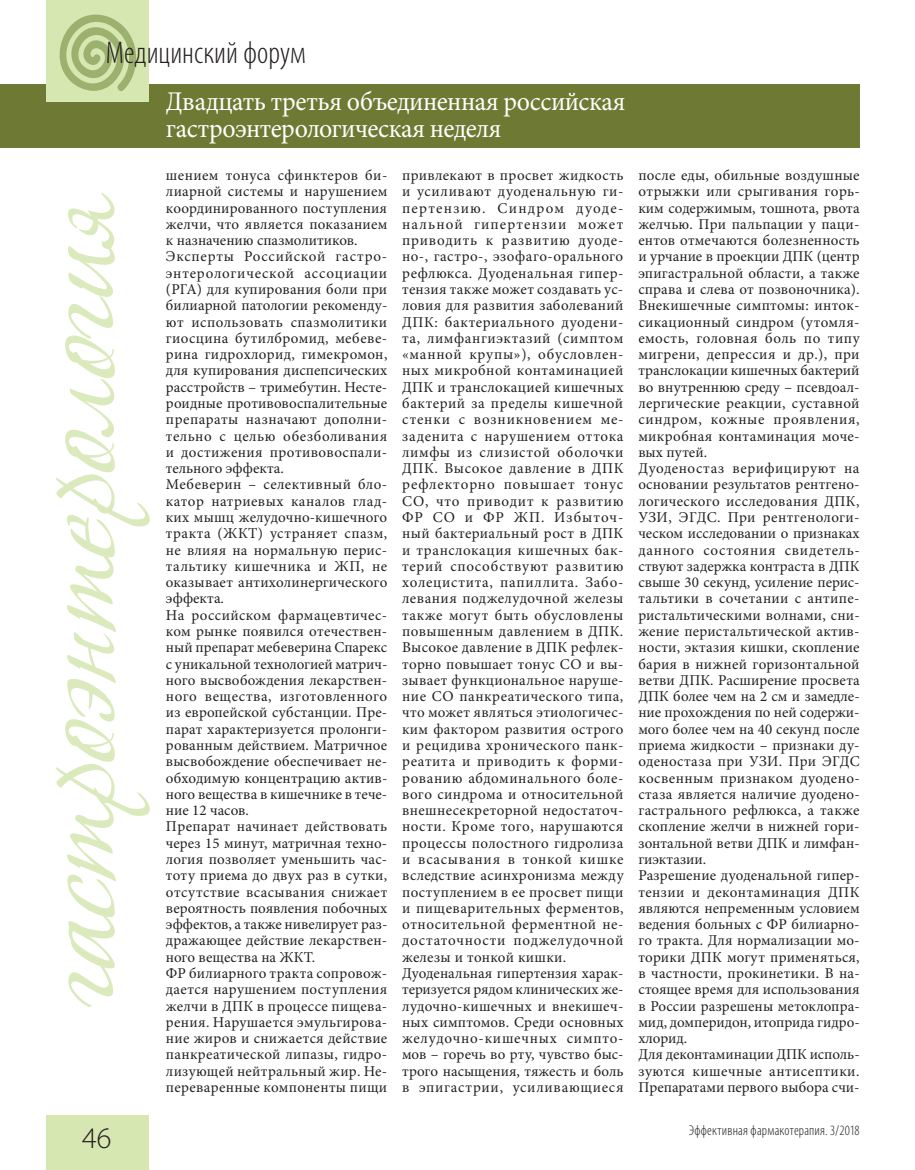
<style>
.page{position:relative;width:915px;height:1170px;background:#fff}
.page>*{position:absolute;margin:0;border:0;box-sizing:border-box;transform-origin:0 0}
.t1{font:300 condensed 31.5px "Myriad Pro";color:#231f20}
.t2{font:300 30px "Myriad Pro";color:#231f20}
.t3{font:27px/27px "Minion Pro";letter-spacing:-.02em;color:#fff;scale:.96 1}
.t4{font:15px/16.2px "Minion Pro";letter-spacing:.02em;color:#231f20}
.t5{font:300 condensed 14.25px "Myriad Pro";letter-spacing:.015em;color:#231f20}
</style>
<div class="page">
<div style="left:47px;top:1114px;width:102px;height:55px;background:#d7e7b1"></div>
<svg style="left:56px;top:193px;width:94px;height:814px"></svg>
<div style="left:0;top:84px;width:859px;height:63px;background:#6e7a33"></div>
<div style="left:47px;top:0;width:102px;height:102px;background:#d7e7b1"></div>
<svg style="left:59px;top:15px;width:78px;height:76px"></svg>
<h1 class="t1" style="left:106px;top:34px;width:201px">Медицинский форум</h1>
<h3 class="t3" style="left:166px;top:88px;width:480px">Двадцать третья объединенная российская гастроэнтерологическая неделя</h3>
<h2 class="t2" style="left:82px;top:1119px;width:31px">46</h2>
<p class="t4" style="left:166px;top:167px;width:223px">шением тонуса сфинктеров би&shy;лиарной системы и нарушением координированного поступления желчи, что является показанием к назначению спазмолитиков.<br>Эксперты Российской гастро&shy;энтерологической ассоциации (РГА) для купирования боли при билиарной патологии рекоменду&shy;ют использовать спазмолитики гиосцина бутилбромид, мебеве&shy;рина гидрохлорид, гимекромон, для купирования диспепсических расстройств – тримебутин. Несте&shy;роидные противовоспалительные препараты назначают дополни&shy;тельно с целью обезболивания и достижения противовоспали&shy;тельного эффекта.<br>Мебеверин – селективный бло&shy;катор натриевых каналов глад&shy;ких мышц желудочно-кишечного тракта (ЖКТ) устраняет спазм, не влияя на нормальную перис&shy;тальтику кишечника и ЖП, не оказывает антихолинергического эффекта.<br>На российском фармацевтичес&shy;ком рынке появился отечествен&shy;ный препарат мебеверина Спарекс с уникальной технологией матрич&shy;ного высвобождения лекарствен&shy;ного вещества, изготовленного из европейской субстанции. Пре&shy;парат характеризуется пролонги&shy;рованным действием. Матричное высвобождение обеспечивает не&shy;обходимую концентрацию актив&shy;ного вещества в кишечнике в тече&shy;ние 12 часов.<br>Препарат начинает действовать через 15 минут, матричная техно&shy;логия позволяет уменьшить час&shy;тоту приема до двух раз в сутки, отсутствие всасывания снижает вероятность появления побочных эффектов, а также нивелирует раз&shy;дражающее действие лекарствен&shy;ного вещества на ЖКТ.<br>ФР билиарного тракта сопровож&shy;дается нарушением поступления желчи в ДПК в процессе пищева&shy;рения. Нарушается эмульгирова&shy;ние жиров и снижается действие панкреатической липазы, гидро&shy;лизующей нейтральный жир. Не&shy;переваренные компоненты пищи</p>
<p class="t4" style="left:402px;top:167px;width:223px">привлекают в просвет жидкость и усиливают дуоденальную ги&shy;пертензию. Синдром дуоде&shy;нальной гипертензии может приводить к развитию дуоде&shy;но-, гастро-, эзофаго-орального рефлюкса. Дуоденальная гипер&shy;тензия также может создавать ус&shy;ловия для развития заболеваний<br>ДПК: бактериального дуодени&shy;та, лимфангиэктазий (симптом «манной крупы»), обусловлен&shy;ных микробной контаминацией<br>ДПК и транслокацией кишечных бактерий за пределы кишечной стенки с возникновением ме&shy;заденита с нарушением оттока лимфы из слизистой оболочки<br>ДПК. Высокое давление в ДПК рефлекторно повышает тонус<br>СО, что приводит к развитию<br>ФР СО и ФР ЖП. Избыточ&shy;ный бактериальный рост в ДПК и транслокация кишечных бак&shy;терий способствуют развитию холецистита, папиллита. Забо&shy;левания поджелудочной железы также могут быть обусловлены повышенным давлением в ДПК.<br>Высокое давление в ДПК рефлек&shy;торно повышает тонус СО и вы&shy;зывает функциональное наруше&shy;ние СО панкреатического типа, что может являться этиологичес&shy;ким фактором развития острого и рецидива хронического панк&shy;реатита и приводить к форми&shy;рованию абдоминального боле&shy;вого синдрома и относительной внешнесекреторной недостаточ&shy;ности. Кроме того, нарушаются процессы полостного гидролиза и всасывания в тонкой кишке вследствие асинхронизма между поступлением в ее просвет пищи и пищеварительных ферментов, относительной ферментной не&shy;достаточности поджелудочной железы и тонкой кишки.<br>Дуоденальная гипертензия харак&shy;теризуется рядом клинических же&shy;лудочно-кишечных и внекишеч&shy;ных симптомов. Среди основных желудочно-кишечных симпто&shy;мов – горечь во рту, чувство быс&shy;трого насыщения, тяжесть и боль в эпигастрии, усиливающиеся</p>
<p class="t4" style="left:638px;top:167px;width:223px">после еды, обильные воздушные отрыжки или срыгивания горь&shy;ким содержимым, тошнота, рвота желчью. При пальпации у паци&shy;ентов отмечаются болезненность и урчание в проекции ДПК (центр эпигастральной области, а также справа и слева от позвоночника).<br>Внекишечные симптомы: инток&shy;сикационный синдром (утомля&shy;емость, головная боль по типу мигрени, депрессия и др.), при транслокации кишечных бактерий во внутреннюю среду – псевдоал&shy;лергические реакции, суставной синдром, кожные проявления, микробная контаминация моче&shy;вых путей.<br>Дуоденостаз верифицируют на основании результатов рентгено&shy;логического исследования ДПК,<br>УЗИ, ЭГДС. При рентгенологи&shy;ческом исследовании о признаках данного состояния свидетель&shy;ствуют задержка контраста в ДПК свыше 30 секунд, усиление перис&shy;тальтики в сочетании с антипе&shy;ристальтическими волнами, сни&shy;жение перистальтической актив&shy;ности, эктазия кишки, скопление бария в нижней горизонтальной ветви ДПК. Расширение просвета<br>ДПК более чем на 2 см и замедле&shy;ние прохождения по ней содержи&shy;мого более чем на 40 секунд после приема жидкости – признаки ду&shy;оденостаза при УЗИ. При ЭГДС косвенным признаком дуодено&shy;стаза является наличие дуодено&shy;гастрального рефлюкса, а также скопление желчи в нижней гори&shy;зонтальной ветви ДПК и лимфан&shy;гиэктазии.<br>Разрешение дуоденальной гипер&shy;тензии и деконтаминация ДПК являются непременным условием ведения больных с ФР билиарно&shy;го тракта. Для нормализации мо&shy;торики ДПК могут применяться, в частности, прокинетики. В на&shy;стоящее время для использования в России разрешены метоклопра&shy;мид, домперидон, итоприда гидро&shy;хлорид.<br>Для деконтаминации ДПК исполь&shy;зуются кишечные антисептики.<br>Препаратами первого выбора счи-</p>
<p class="t5" style="left:688px;top:1121px;width:172px">Эффективная фармакотерапия. 3/2018</p>
</div>
